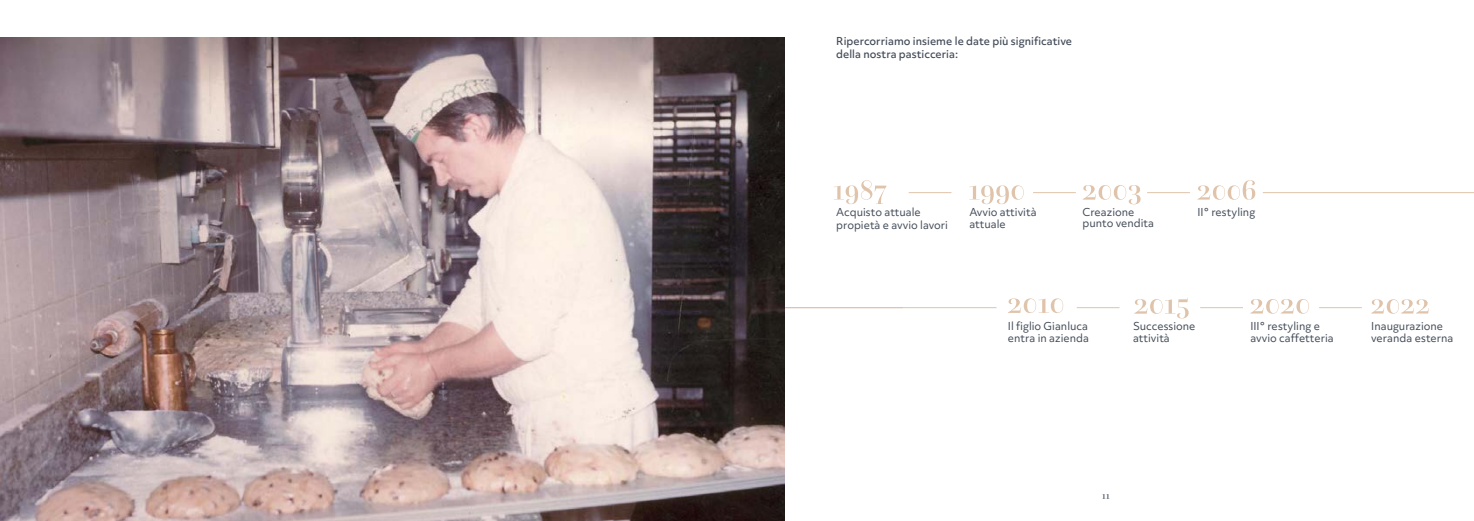
<style>
.page{position:relative;width:1474px;height:521px;background:#fff}
.page>*{position:absolute;margin:0;border:0;box-sizing:border-box;transform-origin:0 0}
.t1{font:10.5px/12.6px "Objektiv Mk 3";color:#404956}
.t2{font:500 10.5px/12.6px "Objektiv Mk 3";color:#404956}
.t3{font:10.5px "Questa Grande";color:#404956}
</style>
<div class="page">
<svg style="left:834px;top:180px;width:52px;height:24px"></svg>
<svg style="left:1008px;top:298px;width:55px;height:15px"></svg>
<svg style="left:969px;top:185px;width:54px;height:19px"></svg>
<svg style="left:1134px;top:298px;width:54px;height:20px"></svg>
<svg style="left:1250px;top:299px;width:58px;height:15px"></svg>
<svg style="left:1197px;top:180px;width:58px;height:20px"></svg>
<svg style="left:1371px;top:299px;width:57px;height:15px"></svg>
<hr style="left:908px;top:192px;width:43px;height:1px;background:#dfc3aa">
<hr style="left:1200px;top:307px;width:42px;height:1px;background:#dfc3aa">
<hr style="left:1076px;top:307px;width:43px;height:1px;background:#dfc3aa">
<hr style="left:766px;top:307px;width:136px;height:1px;background:#dfc3aa">
<hr style="left:1033px;top:192px;width:42px;height:1px;background:#dfc3aa">
<hr style="left:1318px;top:307px;width:43px;height:1px;background:#dfc3aa">
<hr style="left:1147px;top:192px;width:42px;height:1px;background:#dfc3aa">
<hr style="left:1262px;top:192px;width:211px;height:1px;background:#dfc3aa">
<img style="left:0;top:37px;width:784px;height:484px">
<hr style="left:785px;top:307px;width:211px;height:1px;background:#dfc3aa">
<svg style="left:1082px;top:185px;width:58px;height:19px"></svg>
<p class="t2" style="left:836px;top:35px;width:237px">Ripercorriamo insieme le date più significative della nostra pasticceria:</p>
<p class="t1" style="left:836px;top:206px;width:113px">Acquisto attuale propietà e avvio lavori</p>
<p class="t1" style="left:969px;top:207px;width:69px;line-height:11.4px">Avvio attività attuale</p>
<p class="t1" style="left:1082px;top:207px;width:73px;line-height:10.5px">Creazione punto vendita</p>
<p class="t1" style="left:1197px;top:206px;width:59px">II° restyling</p>
<p class="t1" style="left:1008px;top:319px;width:82px">Il figlio Gianluca entra in azienda</p>
<p class="t1" style="left:1133px;top:319px;width:64px">Successione attività</p>
<p class="t1" style="left:1250px;top:319px;width:85px">III° restyling e avvio caffetteria</p>
<p class="t1" style="left:1371px;top:319px;width:84px">Inaugurazione veranda esterna</p>
<p class="t3" style="left:1101px;top:489px;width:10px">11</p>
</div>
